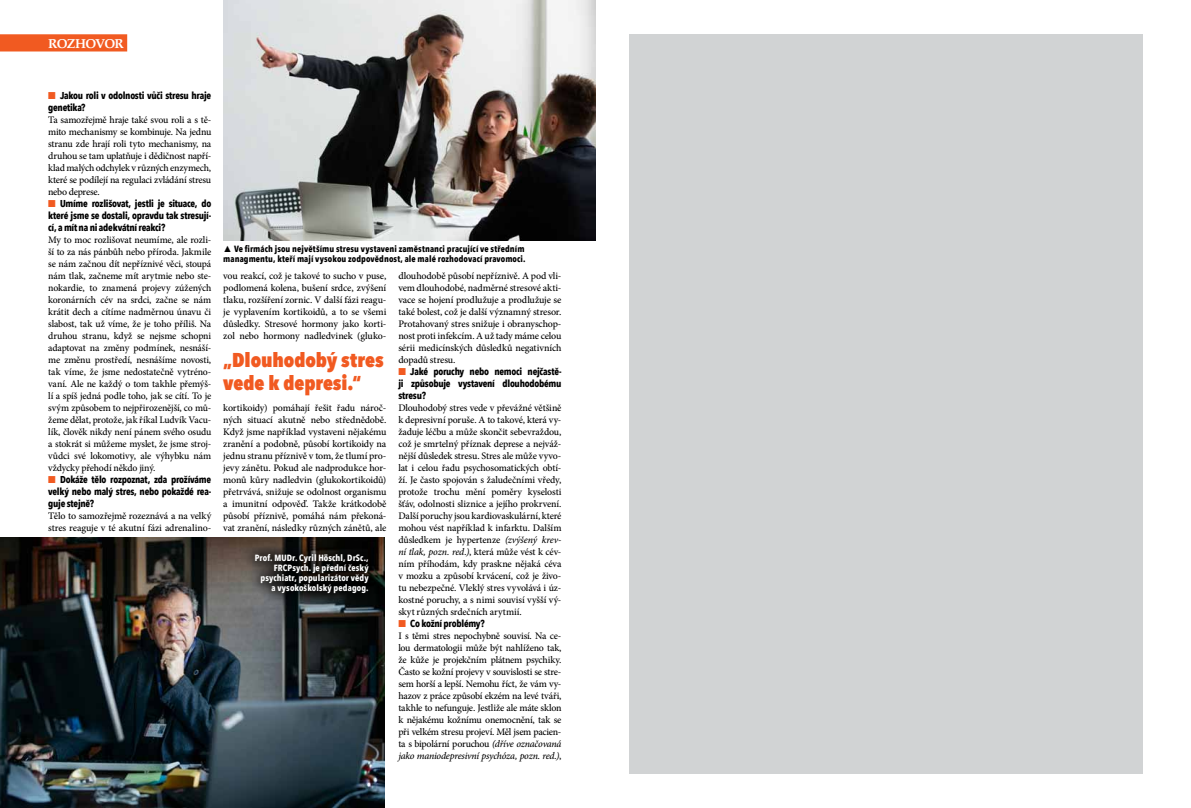
<style>
.page{position:relative;width:1191px;height:808px;background:#fff}
.page>*{position:absolute;margin:0;border:0;box-sizing:border-box;transform-origin:0 0}
.t1{font:800 condensed 20px/23px "Avenir Next LT Pro";letter-spacing:-.005em;color:#f15a21}
.t2{font:700 13px "Palatino CE";letter-spacing:-.055em;color:#fff}
.t3{font:500 10px/12px "Minion Pro";letter-spacing:-.02em;color:#000;text-align:justify}
.t4{font:700 condensed 10px/12px "Avenir Next LT Pro";letter-spacing:-.025em;color:#000;text-align:justify}
.t5{font:700 condensed 9px/10px "Avenir Next LT Pro";letter-spacing:.01em;color:#000}
.t6{font:700 condensed 9px/10px "Avenir Next LT Pro";letter-spacing:.01em;color:#fff;text-align:right}
.s1{color:#f15a21}
.s2{font-family:"Arial";font-weight:400;font-stretch:normal}
.s3{font-style:italic}
</style>
<div class="page">
<div style="left:0;top:34px;width:127px;height:17px;background:#f15a21"></div>
<div style="left:629px;top:34px;width:513px;height:740px;background:#d1d3d4"></div>
<img style="left:223px;top:0;width:372px;height:241px">
<img style="left:0;top:537px;width:384px;height:271px">
<div style="left:240px;top:539px;width:143px;height:69px;background:#000;opacity:.75"></div>
<h2 class="t2" style="left:48px;top:36px;width:77px">ROZHOVOR</h2>
<p class="t4" style="left:48px;top:90px;width:164px"><span class="s1">■</span> Jakou roli v odolnosti vůči stresu hraje genetika?</p>
<p class="t3" style="left:48px;top:114px;width:165px">Ta samozřejmě hraje také svou roli a s tě&shy;mito mechanismy se kombinuje. Na jednu stranu zde hrají roli tyto mechanismy, na druhou se tam uplatňuje i dědičnost napří&shy;klad malých odchylek v různých enzymech, které se podílejí na regulaci zvládání stresu nebo deprese.</p>
<p class="t4" style="left:48px;top:198px;width:165px"><span class="s1">■</span> Umíme rozlišovat, jestli je situace, do které jsme se dostali, opravdu tak stresují&shy;cí, a mít na ni adekvátní reakci?</p>
<p class="t3" style="left:48px;top:234px;width:165px">My to moc rozlišovat neumíme, ale rozli&shy;ší to za nás pánbůh nebo příroda. Jakmile se nám začnou dít nepříznivé věci, stoupá nám tlak, začneme mít arytmie nebo ste&shy;nokardie, to znamená projevy zúžených koronárních cév na srdci, začne se nám krátit dech a cítíme nadměrnou únavu či slabost, tak už víme, že je toho příliš. Na druhou stranu, když se nejsme schopni adaptovat na změny podmínek, nesnáší&shy;me změnu prostředí, nesnášíme novosti, tak víme, že jsme nedostatečně vytréno&shy;vaní. Ale ne každý o tom takhle přemýš&shy;lí a spíš jedná podle toho, jak se cítí. To je svým způsobem to nejpřirozenější, co mů&shy;žeme dělat, protože, jak říkal Ludvík Vacu&shy;lík, člověk nikdy není pánem svého osudu a stokrát si můžeme myslet, že jsme stroj&shy;vůdci své lokomotivy, ale výhybku nám vždycky přehodí někdo jiný.</p>
<p class="t4" style="left:48px;top:474px;width:165px"><span class="s1">■</span> Dokáže tělo rozpoznat, zda prožíváme velký nebo malý stres, nebo pokaždé rea&shy;guje stejně?</p>
<p class="t3" style="left:48px;top:510px;width:165px">Tělo to samozřejmě rozeznává a na velký stres reaguje v té akutní fázi adrenalino-</p>
<p class="t5" style="left:223px;top:243px;width:304px"><span class="s2">▲</span> Ve firmách jsou největšímu stresu vystaveni zaměstnanci pracující ve středním managmentu, kteří mají vysokou zodpovědnost, ale malé rozhodovací pravomoci.</p>
<p class="t3" style="left:223px;top:270px;width:165px">vou reakcí, což je takové to sucho v puse, podlomená kolena, bušení srdce, zvýšení tlaku, rozšíření zornic. V další fázi reagu&shy;je vyplavením kortikoidů, a to se všemi důsledky. Stresové hormony jako korti&shy;zol nebo hormony nadledvinek (gluko-</p>
<h1 class="t1" style="left:223px;top:349px;width:162px">„Dlouhodobý stres vede k depresi.“</h1>
<p class="t3" style="left:223px;top:402px;width:165px">kortikoidy) pomáhají řešit řadu nároč&shy;ných situací akutně nebo střednědobě.<br>Když jsme například vystaveni nějakému zranění a podobně, působí kortikoidy na jednu stranu příznivě v tom, že tlumí pro&shy;jevy zánětu. Pokud ale nadprodukce hor&shy;monů kůry nadledvin (glukokortikoidů) přetrvává, snižuje se odolnost organismu a imunitní odpověď. Takže krátkodobě působí příznivě, pomáhá nám překoná&shy;vat zranění, následky různých zánětů, ale</p>
<p class="t6" style="left:255px;top:553px;width:115px">Prof. MUDr. Cyril Höschl, DrSc.,<br>FRCPsych. je přední český psychiatr, popularizátor vědy a vysokoškolský pedagog.</p>
<p class="t3" style="left:398px;top:270px;width:165px">dlouhodobě působí nepříznivě. A pod vli&shy;vem dlouhodobé, nadměrné stresové akti&shy;vace se hojení prodlužuje a prodlužuje se také bolest, což je další významný stresor.<br>Protahovaný stres snižuje i obranyschop&shy;nost proti infekcím. A už tady máme celou sérii medicínských důsledků negativních dopadů stresu.</p>
<p class="t4" style="left:398px;top:366px;width:165px"><span class="s1">■</span> Jaké poruchy nebo nemoci nejčastě&shy;ji způsobuje vystavení dlouhodobému stresu?</p>
<p class="t3" style="left:398px;top:402px;width:165px">Dlouhodobý stres vede v převážné většině k depresivní poruše. A to takové, která vy&shy;žaduje léčbu a může skončit sebevraždou, což je smrtelný příznak deprese a nejváž&shy;nější důsledek stresu. Stres ale může vyvo&shy;lat i celou řadu psychosomatických obtí&shy;ží. Je často spojován s žaludečními vředy, protože trochu mění poměry kyselosti šťáv, odolnosti sliznice a jejího prokrvení.<br>Další poruchy jsou kardiovaskulární, které mohou vést například k infarktu. Dalším důsledkem je hypertenze <span class="s3">(zvýšený krev&shy;ní tlak, pozn. red.)</span>, která může vést k cév&shy;ním příhodám, kdy praskne nějaká céva v mozku a způsobí krvácení, což je živo&shy;tu nebezpečné. Vleklý stres vyvolává i úz&shy;kostné poruchy, a s nimi souvisí vyšší vý&shy;skyt různých srdečních arytmií.</p>
<p class="t4" style="left:398px;top:618px;width:88px"><span class="s1">■</span> Co kožní problémy?</p>
<p class="t3" style="left:398px;top:630px;width:165px">I s těmi stres nepochybně souvisí. Na ce&shy;lou dermatologii může být nahlíženo tak, že kůže je projekčním plátnem psychiky.<br>Často se kožní projevy v souvislosti se stre&shy;sem horší a lepší. Nemohu říct, že vám vy&shy;hazov z práce způsobí ekzém na levé tváři, takhle to nefunguje. Jestliže ale máte sklon k nějakému kožnímu onemocnění, tak se při velkém stresu projeví. Měl jsem pacien&shy;ta s bipolární poruchou <span class="s3">(dříve označovaná jako maniodepresivní psychóza, pozn. red.)</span>,</p>
</div>
